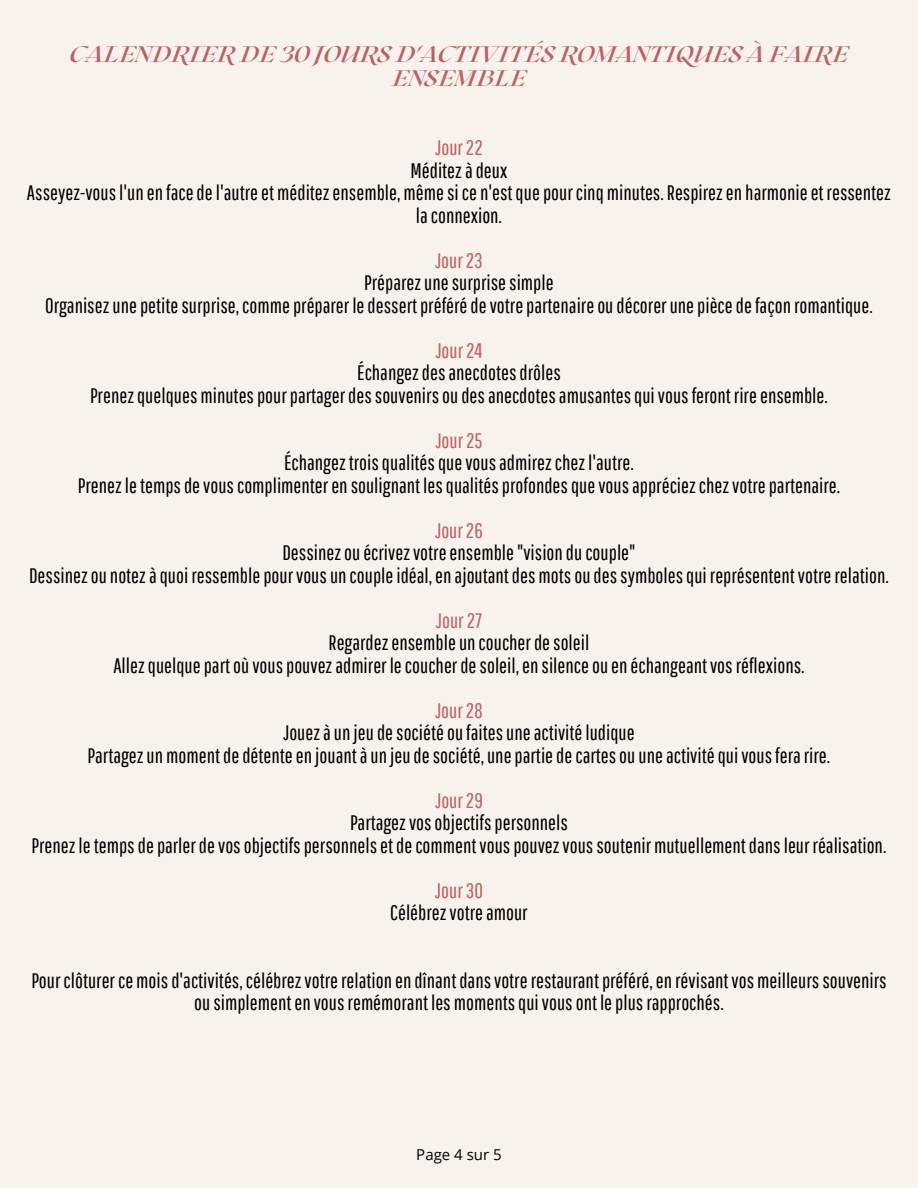
<style>
.page{position:relative;width:918px;height:1188px;background:#f8f2ec}
.page>*{position:absolute;margin:0;border:0;box-sizing:border-box;transform-origin:0 0}
.t1{font:italic 700 22.5px/23.7px "Roxborough CF";color:#bc6164;text-align:center}
.t2{font:21px/22.5px "Pathway Gothic One";color:#000;text-align:center}
.t3{font:21px "Pathway Gothic One";color:#bc6164}
.t4{font:15px "Open Sans";color:#000}
</style>
<div class="page">
<p class="t1" style="left:70px;top:41px;width:780px">CALENDRIER DE 30 JOURS D'ACTIVITÉS ROMANTIQUES À FAIRE<br>ENSEMBLE</p>
<p class="t3" style="left:435px;top:135px;width:49px">Jour 22</p>
<p class="t2" style="left:27px;top:159px;width:865px">Méditezàdeux<br>Asseyez-vousl'unenfacedel'autreetméditezensemble,mêmesicen'estquepourcinqminutes.Respirezenharmonieet ressentez laconnexion.</p>
<p class="t3" style="left:435px;top:248px;width:49px">Jour 23</p>
<p class="t2" style="left:45px;top:271px;width:829px">Préparezunesurprisesimple<br>Organisezunepetitesurprise,commepréparer ledessertpréférédevotrepartenaireoudécorerunepiècedefaçonromantique.</p>
<p class="t3" style="left:435px;top:338px;width:49px">Jour 24</p>
<p class="t2" style="left:90px;top:361px;width:739px">Échangezdesanecdotesdrôles<br>Prenezquelquesminutespourpartagerdessouvenirsoudesanecdotesamusantesquivousferont rireensemble.</p>
<p class="t3" style="left:435px;top:428px;width:49px">Jour 25</p>
<p class="t2" style="left:78px;top:451px;width:764px">Échangeztroisqualitésquevousadmirezchezl'autre.<br>Prenezletempsdevouscomplimenterensoulignant lesqualitésprofondesquevousappréciezchezvotrepartenaire.</p>
<p class="t3" style="left:435px;top:518px;width:49px">Jour 26</p>
<p class="t2" style="left:29px;top:541px;width:861px">Dessinezouécrivezvotreensemble"visionducouple"<br>Dessinezounotezàquoi ressemblepourvousuncoupleidéal,enajoutantdesmotsoudessymbolesqui représententvotrerelation.</p>
<p class="t3" style="left:436px;top:608px;width:48px">Jour 27</p>
<p class="t2" style="left:113px;top:631px;width:693px">Regardezensembleuncoucherdesoleil<br>Allezquelquepartoùvouspouvezadmirer lecoucherdesoleil,ensilenceouenéchangeantvosréflexions.</p>
<p class="t3" style="left:435px;top:698px;width:49px">Jour 28</p>
<p class="t2" style="left:88px;top:721px;width:744px">Jouezàunjeudesociétéoufaitesuneactivitéludique<br>Partagezunmomentdedétenteenjouantàunjeudesociété,unepartiedecartesouuneactivitéquivousferarire.</p>
<p class="t3" style="left:435px;top:788px;width:49px">Jour 29</p>
<p class="t2" style="left:32px;top:811px;width:856px">Partagezvosobjectifspersonnels<br>Prenezletempsdeparlerdevosobjectifspersonnelsetdecommentvouspouvezvoussoutenirmutuellementdansleur réalisation.</p>
<p class="t3" style="left:435px;top:878px;width:49px">Jour 30</p>
<p class="t2" style="left:390px;top:901px;width:139px">Célébrezvotreamour</p>
<p class="t2" style="left:31px;top:969px;width:857px">Pourclôturercemoisd'activités,célébrezvotrerelationendînantdansvotrerestaurantpréféré,enrévisantvosmeilleurssouvenirs ousimplementenvousremémorant lesmomentsquivousont leplusrapprochés.</p>
<p class="t4" style="left:416px;top:1144px;width:87px">Page 4 sur 5</p>
</div>
